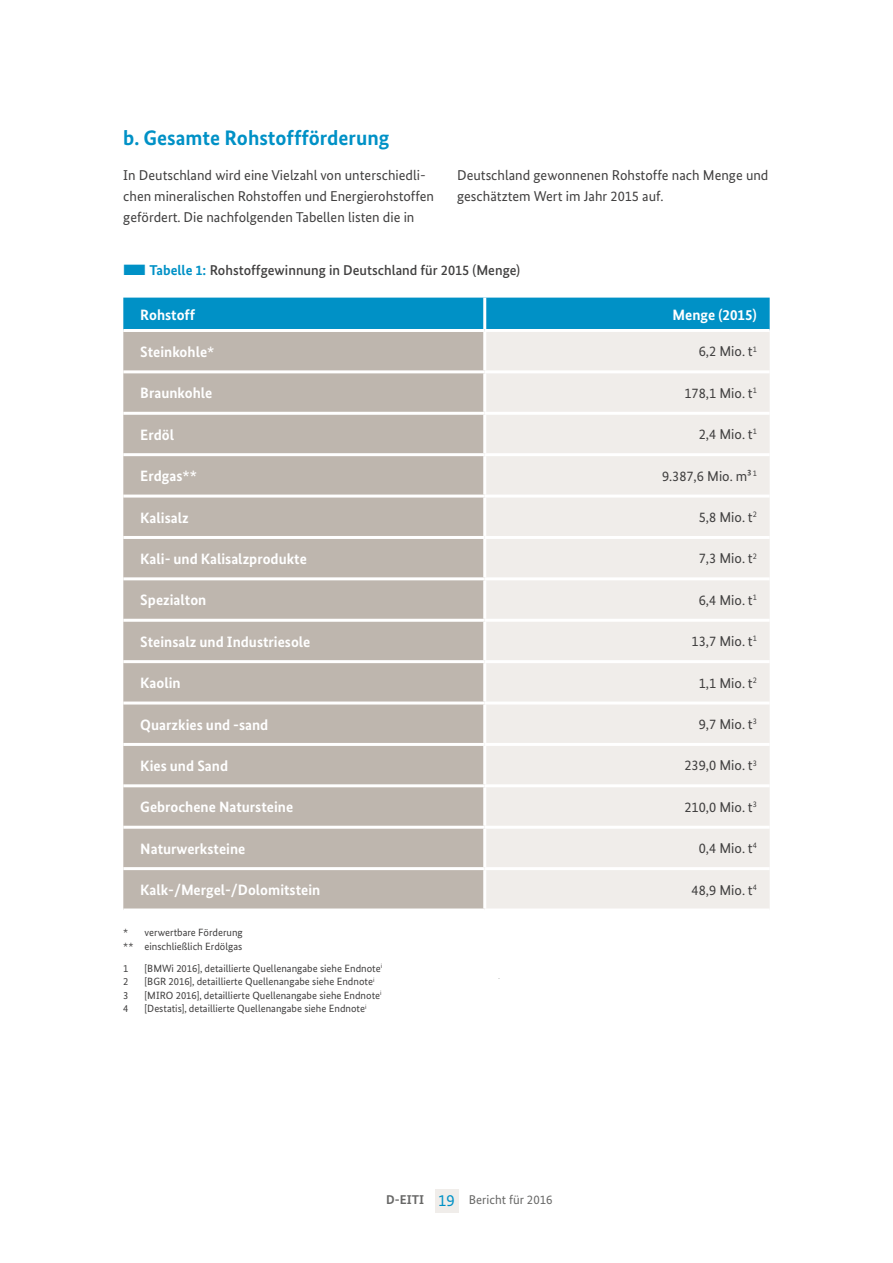
<style>
.page{position:relative;width:893px;height:1263px;background:#fff}
.page>*{position:absolute;margin:0;border:0;box-sizing:border-box;transform-origin:0 0}
.t1{font:700 21px "Bundes Sans";color:#0091c6}
.t2{font:700 15px "Bundes Sans";color:#fff}
.t3{font:14.25px/21px "Bundes Sans";color:#403f3f}
.t4{font:500 14.25px "Bundes Sans";color:#403f3f}
.t5{font:12.75px "Bundes Sans";color:#686867}
.t6{font:10.5px/13.5px "Bundes Sans";color:#403f3f}
.s1{color:#0091c6}
.s2{font-weight:700;color:#0091c6}
.s3{font-weight:700}
.s4{font-size:16.5px;color:#0091c6}
</style>
<div class="page">
<div style="left:435px;top:1189px;width:24px;height:24px;background:#f0edea"></div>
<div style="left:123px;top:298px;width:647px;height:31px;background:#0091c6"></div>
<svg style="left:123px;top:332px;width:360px;height:576px;background:#bfb7b0"></svg>
<div style="left:486px;top:332px;width:284px;height:576px;background:#f0edea"></div>
<hr style="left:123px;top:370px;width:362px;height:3px;background:#fff">
<hr style="left:485px;top:370px;width:285px;height:3px;background:#fff">
<hr style="left:123px;top:412px;width:362px;height:3px;background:#fff">
<hr style="left:485px;top:412px;width:285px;height:3px;background:#fff">
<hr style="left:123px;top:453px;width:362px;height:3px;background:#fff">
<hr style="left:485px;top:453px;width:285px;height:3px;background:#fff">
<hr style="left:123px;top:495px;width:362px;height:3px;background:#fff">
<hr style="left:485px;top:495px;width:285px;height:3px;background:#fff">
<hr style="left:123px;top:536px;width:362px;height:3px;background:#fff">
<hr style="left:485px;top:536px;width:285px;height:3px;background:#fff">
<hr style="left:123px;top:577px;width:362px;height:3px;background:#fff">
<hr style="left:485px;top:577px;width:285px;height:3px;background:#fff">
<hr style="left:123px;top:619px;width:362px;height:3px;background:#fff">
<hr style="left:485px;top:619px;width:285px;height:3px;background:#fff">
<hr style="left:123px;top:660px;width:362px;height:3px;background:#fff">
<hr style="left:485px;top:660px;width:285px;height:3px;background:#fff">
<hr style="left:123px;top:701px;width:362px;height:3px;background:#fff">
<hr style="left:485px;top:701px;width:285px;height:3px;background:#fff">
<hr style="left:123px;top:743px;width:362px;height:3px;background:#fff">
<hr style="left:485px;top:743px;width:285px;height:3px;background:#fff">
<hr style="left:123px;top:784px;width:362px;height:3px;background:#fff">
<hr style="left:485px;top:784px;width:285px;height:3px;background:#fff">
<hr style="left:123px;top:826px;width:362px;height:3px;background:#fff">
<hr style="left:485px;top:826px;width:285px;height:3px;background:#fff">
<hr style="left:123px;top:867px;width:362px;height:3px;background:#fff">
<hr style="left:485px;top:867px;width:285px;height:3px;background:#fff">
<hr style="left:483px;top:298px;width:3px;height:31px;background:#fff">
<h1 class="t1" style="left:123px;top:125px;width:268px">b. Gesamte Rohstoffförderung</h1>
<p class="t3" style="left:123px;top:165px;width:312px">In Deutschland wird eine Vielzahl von unterschiedli&shy;chen mineralischen Rohstoffen und Energierohstoffen gefördert. Die nachfolgenden Tabellen listen die in</p>
<p class="t3" style="left:457px;top:165px;width:313px">Deutschland gewonnenen Rohstoffe nach Menge und geschätztem Wert im Jahr 2015 auf.</p>
<p class="t4" style="left:123px;top:261px;width:398px"><span class="s1">■</span><span class="s2">Tabelle 1:</span> Rohstoffgewinnung in Deutschland für 2015 (Menge)</p>
<p class="t2" style="left:140px;top:306px;width:56px">Rohstoff</p>
<p class="t2" style="left:673px;top:306px;width:86px">Menge (2015)</p>
<p class="t2" style="left:140px;top:343px;width:76px">Steinkohle*</p>
<p class="t3" style="left:699px;top:341px;width:60px">6,2 Mio. t<sup>1</sup></p>
<p class="t2" style="left:140px;top:384px;width:74px">Braunkohle</p>
<p class="t3" style="left:684px;top:382px;width:74px">178,1 Mio. t<sup>1</sup></p>
<p class="t2" style="left:140px;top:425px;width:35px">Erdöl</p>
<p class="t3" style="left:699px;top:424px;width:60px">2,4 Mio. t<sup>1</sup></p>
<p class="t2" style="left:140px;top:467px;width:58px">Erdgas**</p>
<p class="t3" style="left:662px;top:465px;width:96px">9.387,6 Mio. m³<sup>1</sup></p>
<p class="t2" style="left:140px;top:508px;width:50px">Kalisalz</p>
<p class="t3" style="left:699px;top:506px;width:60px">5,8 Mio. t<sup>2</sup></p>
<p class="t2" style="left:140px;top:550px;width:168px">Kali- und Kalisalzprodukte</p>
<p class="t3" style="left:699px;top:548px;width:60px">7,3 Mio. t<sup>2</sup></p>
<p class="t2" style="left:140px;top:591px;width:68px">Spezialton</p>
<p class="t3" style="left:699px;top:589px;width:60px">6,4 Mio. t<sup>1</sup></p>
<p class="t2" style="left:140px;top:632px;width:172px">Steinsalz und Industriesole</p>
<p class="t3" style="left:692px;top:631px;width:67px">13,7 Mio. t<sup>1</sup></p>
<p class="t2" style="left:140px;top:674px;width:42px">Kaolin</p>
<p class="t3" style="left:699px;top:672px;width:60px">1,1 Mio. t<sup>2</sup></p>
<p class="t2" style="left:140px;top:715px;width:129px">Quarzkies und -sand</p>
<p class="t3" style="left:699px;top:713px;width:60px">9,7 Mio. t<sup>3</sup></p>
<p class="t2" style="left:140px;top:757px;width:89px">Kies und Sand</p>
<p class="t3" style="left:684px;top:755px;width:74px">239,0 Mio. t<sup>3</sup></p>
<p class="t2" style="left:140px;top:798px;width:154px">Gebrochene Natursteine</p>
<p class="t3" style="left:684px;top:796px;width:74px">210,0 Mio. t<sup>3</sup></p>
<p class="t2" style="left:140px;top:839px;width:107px">N aturwerksteine</p>
<p class="t3" style="left:699px;top:838px;width:60px">0,4 Mio. t<sup>4</sup></p>
<p class="t2" style="left:140px;top:881px;width:181px">Kalk-/Mergel-/Dolomitstein</p>
<p class="t3" style="left:692px;top:879px;width:67px">48,9 Mio. t<sup>4</sup></p>
<p class="t6" style="left:123px;top:925px;width:121px">* verwertbare Förderung ** einschließlich Erdölgas</p>
<p class="t6" style="left:123px;top:961px;width:7px">1</p>
<p class="t6" style="left:145px;top:961px;width:239px">[BMWi 2016], detaillierte Quellenangabe siehe Endnote<sup>i</sup></p>
<p class="t6" style="left:123px;top:974px;width:7px">2</p>
<p class="t6" style="left:145px;top:974px;width:231px">[BGR 2016], detaillierte Quellenangabe siehe Endnote<sup>i</sup></p>
<p class="t6" style="left:123px;top:988px;width:7px">3</p>
<p class="t6" style="left:145px;top:988px;width:238px">[MIRO 2016], detaillierte Quellenangabe siehe Endnote<sup>i</sup></p>
<p class="t6" style="left:123px;top:1001px;width:7px">4</p>
<p class="t6" style="left:145px;top:1001px;width:223px">[Destatis], detaillierte Quellenangabe siehe Endnote<sup>i</sup></p>
<p class="t5" style="left:386px;top:1192px;width:168px"><span class="s3">D-EITI</span> <span class="s4">19</span> Bericht für 2016</p>
</div>
